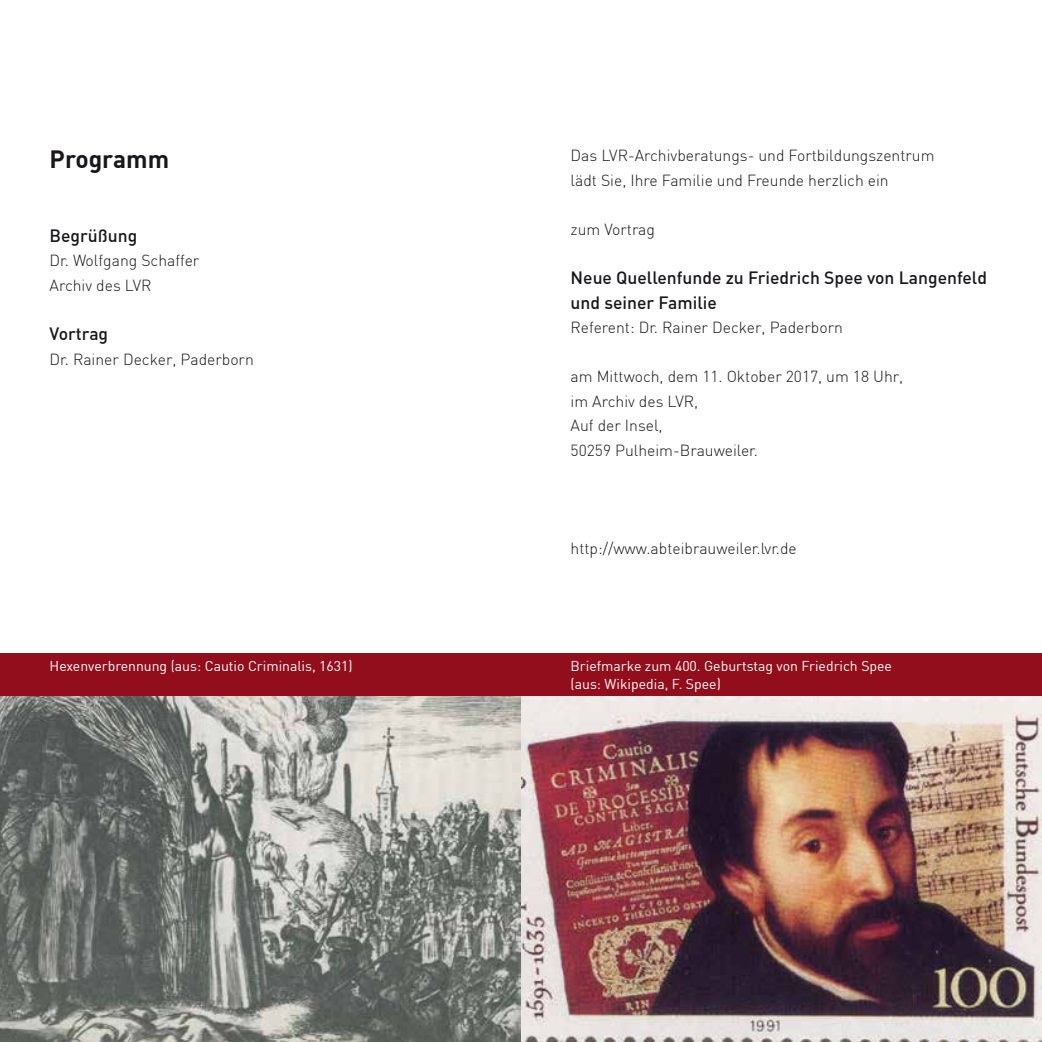
<style>
.page{position:relative;width:1042px;height:1042px;background:#fff}
.page>*{position:absolute;margin:0;border:0;box-sizing:border-box;transform-origin:0 0}
.t1{font:700 24.5px "DIN";color:#1a171c}
.t2{font:500 17.5px/24.8px "DIN";color:#1a171c}
.t3{font:300 15.75px/24.5px "DIN";color:#1a171c}
.t4{font:14px/17.5px "DIN";color:#fff}
</style>
<div class="page">
<img style="left:0;top:696px;width:1042px;height:346px">
<div style="left:0;top:654px;width:1042px;height:42px;background:#930e1c"></div>
<h1 class="t1" style="left:50px;top:143px;width:121px">Programm</h1>
<p class="t2" style="left:50px;top:222px;width:89px">Begrüßung</p>
<p class="t3" style="left:50px;top:248px;width:151px">Dr. Wolfgang Schaffer<br>Archiv des LVR</p>
<p class="t2" style="left:50px;top:321px;width:60px">Vortrag</p>
<p class="t3" style="left:50px;top:346px;width:206px">Dr. Rainer Decker, Paderborn</p>
<p class="t3" style="left:570px;top:143px;width:365px">Das LVR-Archivberatungs- und Fortbildungszentrum lädt Sie, Ihre Familie und Freunde herzlich ein</p>
<p class="t3" style="left:570px;top:217px;width:86px">zum Vortrag</p>
<p class="t2" style="left:570px;top:265px;width:418px">Neue Quellenfunde zu Friedrich Spee von Langenfeld und seiner Familie</p>
<p class="t3" style="left:570px;top:315px;width:274px">Referent: Dr. Rainer Decker, Paderborn</p>
<p class="t3" style="left:570px;top:364px;width:334px">am Mittwoch, dem 11. Oktober 2017, um 18 Uhr, im Archiv des LVR,<br>Auf der Insel,<br>50259 Pulheim-Brauweiler.</p>
<p class="t3" style="left:570px;top:536px;width:228px">http://www.abteibrauweiler.lvr.de</p>
<p class="t4" style="left:50px;top:657px;width:305px">Hexenverbrennung (aus: Cautio Criminalis, 1631)</p>
<p class="t4" style="left:570px;top:657px;width:323px">Briefmarke zum 400. Geburtstag von Friedrich Spee (aus: Wikipedia, F. Spee)</p>
</div>
